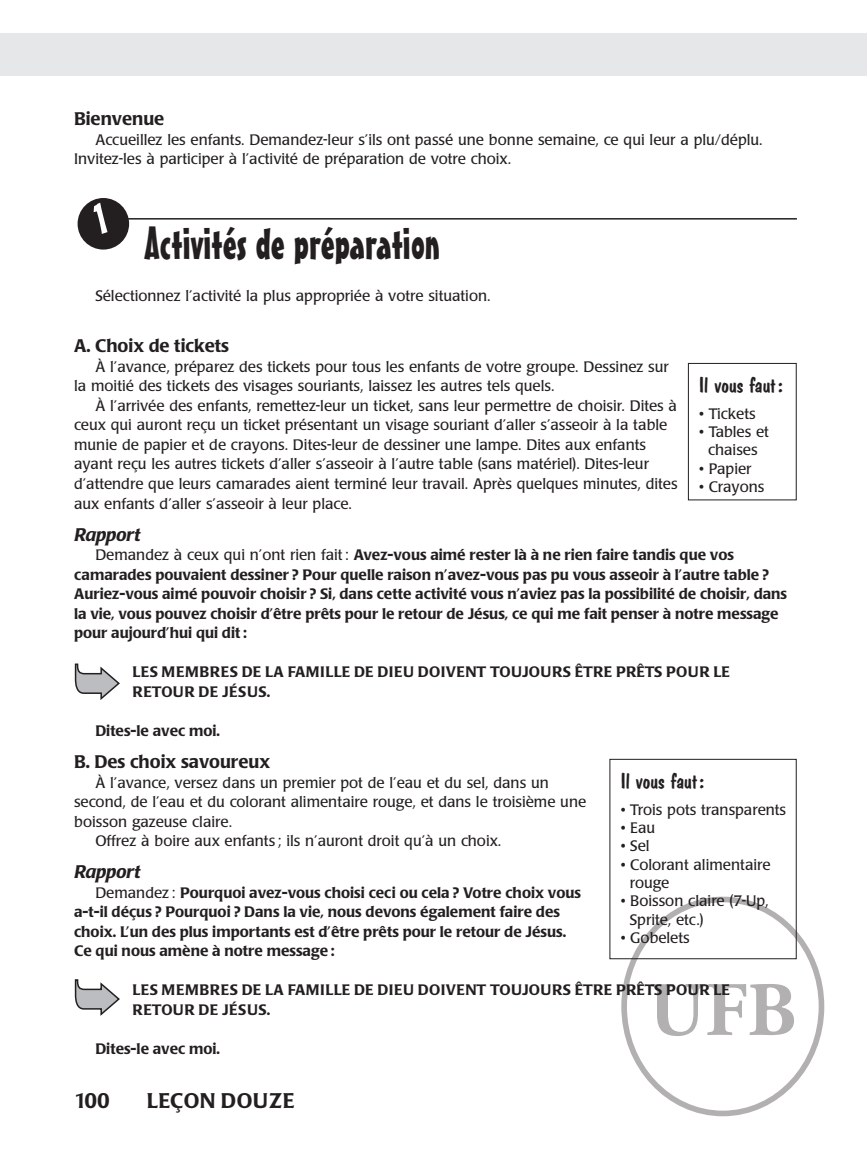
<style>
.page{position:relative;width:867px;height:1151px;background:#fff}
.page>*{position:absolute;margin:0;border:0;box-sizing:border-box;transform-origin:0 0}
.t1{font:700 76.65px "Adobe Garamond Pro";color:#231f20}
.t2{font:45px "Mister Earl BT";color:#231f20}
.t3{font:21px "Dom Casual D";color:#231f20;scale:1.05 1}
.t4{font:500 21px "Poppl Laudatio";letter-spacing:.02em;color:#231f20}
.t5{font:500 18px "Poppl Laudatio";color:#231f20}
.t6{font:italic 500 18px "Poppl Laudatio";color:#231f20}
.t7{font:15px/19.5px "Poppl Laudatio";color:#231f20}
.t8{font:500 15px/19.5px "Poppl Laudatio";color:#231f20}
.t9{font:500 15px/19.5px "Poppl Laudatio";letter-spacing:.02em;color:#231f20}
.s1{font-weight:400}
</style>
<div class="page">
<hr style="left:866px;top:33px;width:1px;height:43px;background:#e6e7e9">
<hr style="left:126px;top:218px;width:671px;height:1px;background:#231f20">
<div style="left:0;top:33px;width:865px;height:43px;background:#e6e7e9"></div>
<div style="left:688px;top:363px;width:109px;height:137px;border:1px solid #231f20"></div>
<div style="left:610px;top:759px;width:187px;height:200px;border:1px solid #231f20"></div>
<svg style="left:75px;top:663px;width:45px;height:37px"></svg>
<svg style="left:74px;top:979px;width:46px;height:37px"></svg>
<div style="left:621px;top:896px;width:203px;height:220px;border:6px solid #231f20;border-radius:50%"></div>
<svg style="left:78px;top:198px;width:51px;height:51px"></svg>
<p class="t5" style="left:74px;top:108px;width:92px">Bienvenue</p>
<p class="t7" style="left:74px;top:130px;width:690px;text-indent:21px">Accueillez les enfants. Demandez-leur s’ils ont passé une bonne semaine, ce qui leur a plu/déplu.<br>Invitez-les à participer à l’activité de préparation de votre choix.</p>
<h2 class="t2" style="left:145px;top:215px;width:297px">Activités de préparation</h2>
<p class="t7" style="left:95px;top:286px;width:397px">Sélectionnez l’activité la plus appropriée à votre situation.</p>
<p class="t5" style="left:74px;top:336px;width:156px">A. Choix de tickets</p>
<p class="t7" style="left:74px;top:357px;width:596px;text-indent:21px">À l’avance, préparez des tickets pour tous les enfants de votre groupe. Dessinez sur la moitié des tickets des visages souriants, laissez les autres tels quels.</p>
<p class="t7" style="left:74px;top:396px;width:605px;text-indent:21px">À l’arrivée des enfants, remettez-leur un ticket, sans leur permettre de choisir. Dites à ceux qui auront reçu un ticket présentant un visage souriant d’aller s’asseoir à la table munie de papier et de crayons. Dites-leur de dessiner une lampe. Dites aux enfants ayant reçu les autres tickets d’aller s’asseoir à l’autre table (sans matériel). Dites-leur d’attendre que leurs camarades aient terminé leur travail. Après quelques minutes, dites aux enfants d’aller s’asseoir à leur place.</p>
<p class="t6" style="left:74px;top:524px;width:67px">Rapport</p>
<p class="t8" style="left:74px;top:545px;width:715px;text-indent:21px"><span class="s1">Demandez à ceux qui n’ont rien fait :</span> Avez-vous aimé rester là à ne rien faire tandis que vos camarades pouvaient dessiner ? Pour quelle raison n’avez-vous pas pu vous asseoir à l’autre table ?<br>Auriez-vous aimé pouvoir choisir ? Si, dans cette activité vous n’aviez pas la possibilité de choisir, dans la vie, vous pouvez choisir d’être prêts pour le retour de Jésus, ce qui me fait penser à notre message pour aujourd’hui qui dit :</p>
<p class="t9" style="left:133px;top:662px;width:599px">LES MEMBRES DE LA FAMILLE DE DIEU DOIVENT TOUJOURS ÊTRE PRÊTS POUR LE<br>RETOUR DE JÉSUS.</p>
<p class="t8" style="left:95px;top:721px;width:126px">Dites-le avec moi.</p>
<p class="t5" style="left:74px;top:751px;width:198px">B. Des choix savoureux</p>
<p class="t7" style="left:95px;top:773px;width:455px">À l’avance, versez dans un premier pot de l’eau et du sel, dans un</p>
<p class="t7" style="left:74px;top:792px;width:514px">second, de l’eau et du colorant alimentaire rouge, et dans le troisième une</p>
<p class="t7" style="left:74px;top:812px;width:160px">boisson gazeuse claire.</p>
<p class="t7" style="left:95px;top:831px;width:408px">Offrez à boire aux enfants ; ils n’auront droit qu’à un choix.</p>
<p class="t6" style="left:74px;top:862px;width:67px">Rapport</p>
<p class="t8" style="left:74px;top:883px;width:508px;text-indent:21px"><span class="s1">Demandez :</span> Pourquoi avez-vous choisi ceci ou cela ? Votre choix vous a-t-il déçus ? Pourquoi ? Dans la vie, nous devons également faire des choix. L’un des plus importants est d’être prêts pour le retour de Jésus.<br>Ce qui nous amène à notre message :</p>
<p class="t9" style="left:133px;top:980px;width:599px">LES MEMBRES DE LA FAMILLE DE DIEU DOIVENT TOUJOURS ÊTRE PRÊTS POUR LE<br>RETOUR DE JÉSUS.</p>
<p class="t8" style="left:95px;top:1039px;width:126px">Dites-le avec moi.</p>
<h3 class="t3" style="left:699px;top:372px;width:81px">Il vous faut :</h3>
<p class="t7" style="left:699px;top:404px;width:58px">• Tickets</p>
<p class="t7" style="left:699px;top:423px;width:71px;line-height:18.3px;text-align:center">• Tables et chaises</p>
<p class="t7" style="left:699px;top:459px;width:54px">• Papier</p>
<p class="t7" style="left:699px;top:477px;width:67px">• Crayons</p>
<h3 class="t3" style="left:621px;top:768px;width:81px">Il vous faut :</h3>
<p class="t7" style="left:621px;top:800px;width:167px">• Trois pots transparents</p>
<p class="t7" style="left:621px;top:818px;width:36px">• Eau</p>
<p class="t7" style="left:621px;top:836px;width:30px">• Sel</p>
<p class="t7" style="left:630px;top:855px;width:142px;line-height:18.3px;text-indent:-9px">• Colorant alimentaire rouge</p>
<p class="t7" style="left:630px;top:892px;width:140px;line-height:18.3px;text-indent:-9px">• Boisson claire (7-Up,<br>Sprite, etc.)</p>
<p class="t7" style="left:621px;top:928px;width:70px">• Gobelets</p>
<h1 class="t1" style="left:649px;top:965px;width:149px">UFB</h1>
<h3 class="t4" style="left:74px;top:1088px;width:37px">100</h3>
<h3 class="t4" style="left:147px;top:1088px;width:149px">LEÇON DOUZE</h3>
</div>
